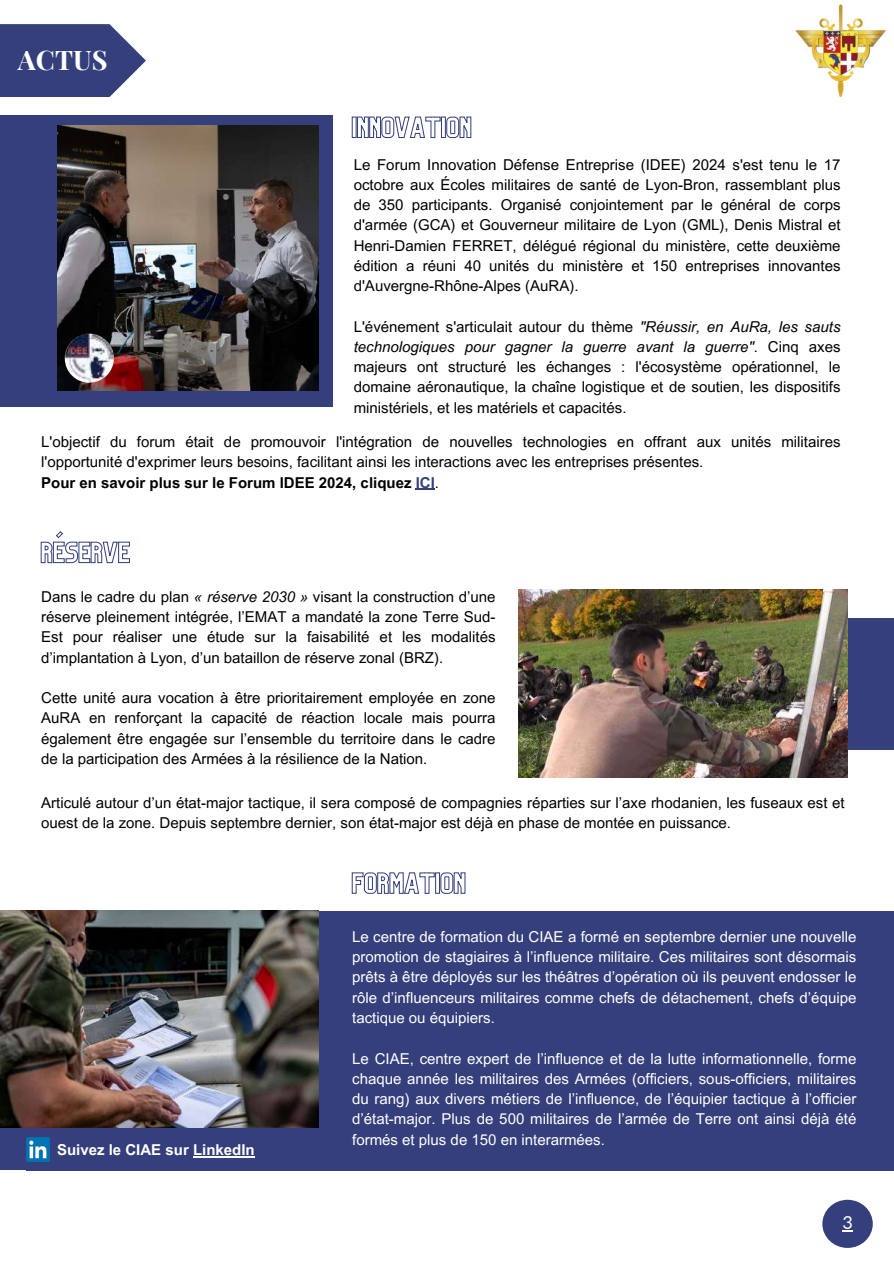
<style>
.page{position:relative;width:894px;height:1264px;background:#fff}
.page>*{position:absolute;margin:0;border:0;box-sizing:border-box;transform-origin:0 0}
.t1{font:700 27px "Playfair Display";color:#fff}
.t2{font:18px "Lato";color:#fff}
.t3{font:15px/20.2px "Arial MT Pro";color:#000;text-align:justify}
.t4{font:15px/20.2px "Arial MT Pro";color:#fff;text-align:justify}
.t5{font:700 15px "Arial MT Pro";color:#fff}
.s1{font-style:italic}
.s2{font-weight:700}
.s3{font-weight:700;color:#353f7b}
</style>
<div class="page">
<img style="left:795px;top:5px;width:90px;height:92px">
<div style="left:822px;top:1199px;width:50px;height:48px;background:#353f7b;border-radius:50%"></div>
<svg style="left:0;top:24px;width:146px;height:73px;background:#4d568b"></svg>
<div style="left:0;top:115px;width:333px;height:292px;background:#353f7b"></div>
<div style="left:26px;top:910px;width:867px;height:259px;background:#353f7b"></div>
<img style="left:57px;top:125px;width:261px;height:266px">
<img style="left:65px;top:334px;width:49px;height:49px;border-radius:50%">
<div style="left:674px;top:618px;width:219px;height:131px;background:#353f7b"></div>
<img style="left:519px;top:590px;width:328px;height:187px">
<img style="left:0;top:910px;width:318px;height:218px">
<div style="left:0;top:1128px;width:333px;height:41px;background:#353f7b"></div>
<img style="left:26px;top:1137px;width:24px;height:24px">
<svg style="left:351px;top:116px;width:120px;height:23px"></svg>
<svg style="left:415px;top:489px;width:20px;height:1px"></svg>
<svg style="left:40px;top:531px;width:90px;height:32px"></svg>
<svg style="left:351px;top:872px;width:115px;height:22px"></svg>
<hr style="left:193px;top:1156px;width:62px;height:1px;background:#fff">
<h1 class="t1" style="left:18px;top:41px;width:91px">ACTUS</h1>
<p class="t3" style="left:353px;top:156px;width:488px">Le Forum Innovation Défense Entreprise (IDEE) 2024 s'est tenu le 17 octobre aux Écoles militaires de santé de Lyon-Bron, rassemblant plus de 350 participants. Organisé conjointement par le général de corps d'armée (GCA) et Gouverneur militaire de Lyon (GML), Denis Mistral et Henri-Damien FERRET, délégué régional du ministère, cette deuxième édition a réuni 40 unités du ministère et 150 entreprises innovantes d'Auvergne-Rhône-Alpes (AuRA).</p>
<p class="t3" style="left:353px;top:318px;width:488px">L'événement s'articulait autour du thème <span class="s1">"Réussir, en AuRa, les sauts technologiques pour gagner la guerre avant la guerre"</span>. Cinq axes majeurs ont structuré les échanges : l'écosystème opérationnel, le domaine aéronautique, la chaîne logistique et de soutien, les dispositifs ministériels, et les matériels et capacités.</p>
<p class="t3" style="left:41px;top:433px;width:800px;text-align:left">L'objectif du forum était de promouvoir l'intégration de nouvelles technologies en offrant aux unités militaires l'opportunité d'exprimer leurs besoins, facilitant ainsi les interactions avec les entreprises présentes.<br><span class="s2">Pour en savoir plus sur le Forum IDEE 2024, cliquez</span> <span class="s3">ICI</span>.</p>
<p class="t3" style="left:41px;top:588px;width:456px">Dans le cadre du plan <span class="s1">« réserve 2030 »</span> visant la construction d’une réserve pleinement intégrée, l’EMAT a mandaté la zone Terre Sud-Est pour réaliser une étude sur la faisabilité et les modalités d’implantation à Lyon, d’un bataillon de réserve zonal (BRZ).</p>
<p class="t3" style="left:41px;top:689px;width:456px">Cette unité aura vocation à être prioritairement employée en zone AuRA en renforçant la capacité de réaction locale mais pourra également être engagée sur l’ensemble du territoire dans le cadre de la participation des Armées à la résilience de la Nation.</p>
<p class="t3" style="left:41px;top:794px;width:804px">Articulé autour d’un état-major tactique, il sera composé de compagnies réparties sur l’axe rhodanien, les fuseaux est et ouest de la zone. Depuis septembre dernier, son état-major est déjà en phase de montée en puissance.</p>
<p class="t5" style="left:57px;top:1144px;width:199px">Suivez le CIAE sur LinkedIn</p>
<p class="t4" style="left:352px;top:928px;width:505px">Le centre de formation du CIAE a formé en septembre dernier une nouvelle promotion de stagiaires à l’influence militaire. Ces militaires sont désormais prêts à être déployés sur les théâtres d’opération où ils peuvent endosser le rôle d’influenceurs militaires comme chefs de détachement, chefs d’équipe tactique ou équipiers.</p>
<p class="t4" style="left:352px;top:1049px;width:505px">Le CIAE, centre expert de l’influence et de la lutte informationnelle, forme chaque année les militaires des Armées (officiers, sous-officiers, militaires du rang) aux divers métiers de l’influence, de l’équipier tactique à l’officier d’état-major. Plus de 500 militaires de l’armée de Terre ont ainsi déjà été formés et plus de 150 en interarmées.</p>
<p class="t2" style="left:842px;top:1211px;width:12px">3</p>
</div>
